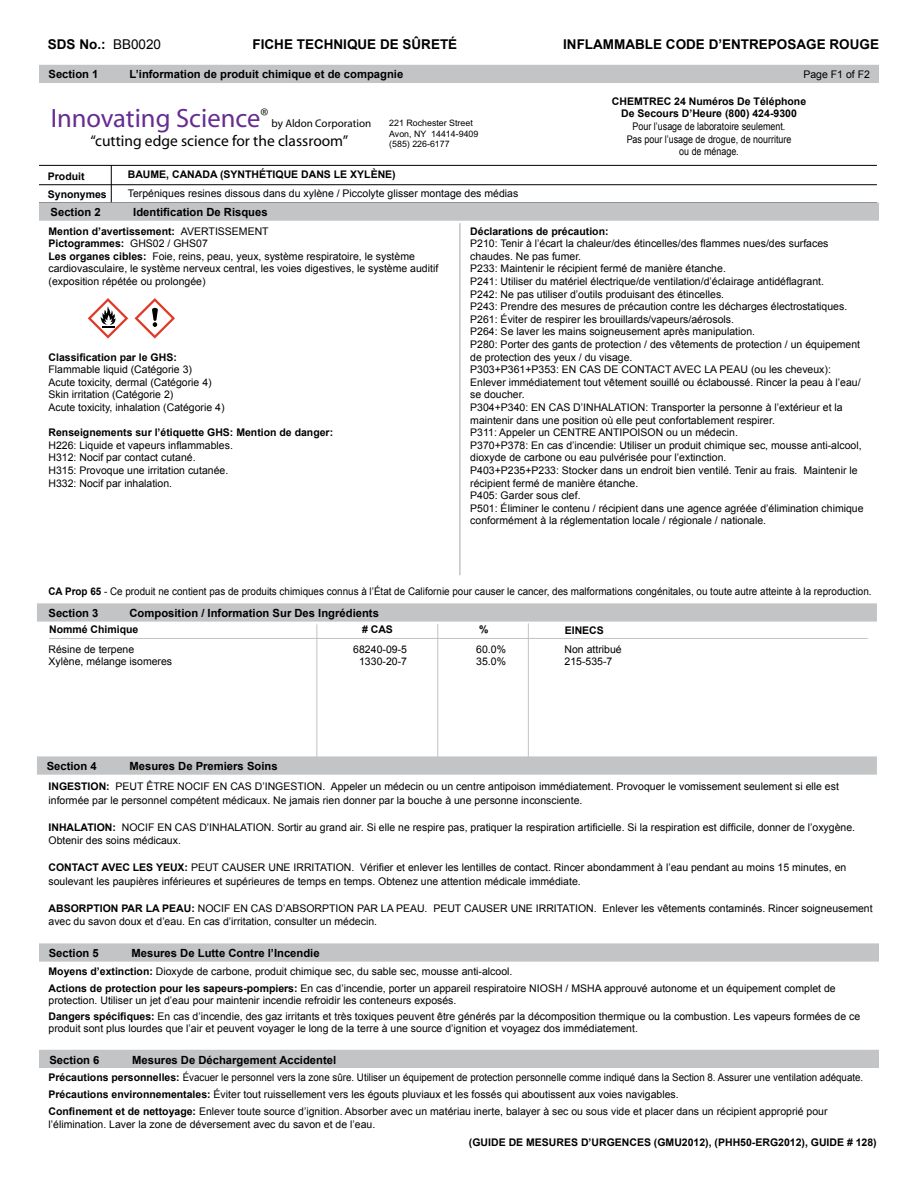
<style>
.page{position:relative;width:918px;height:1188px;background:#fff}
.page>*{position:absolute;margin:0;border:0;box-sizing:border-box;transform-origin:0 0}
.t1{font:26.55px "Myriad";color:#662d91}
.t2{font:15.45px "Myriad";color:#000}
.t3{font:700 13.5px "Arial";color:#000}
.t4{font:700 11.25px "Arial";color:#000}
.t5{font:11.1px "Myriad";color:#000}
.t6{font:10.5px/12.6px "Arial";color:#000}
.t7{font:10.5px/17.1px "Arial";color:#000;scale:.93 1}
.t8{font:700 10.5px/12.6px "Arial";color:#000;text-align:center}
.t9{font:10.5px "Arial";color:#000;scale:.94 1}
.t10{font:10.5px/12.6px "Arial";color:#000;text-align:center;scale:.85 1}
.t11{font:8.85px/10.6px "Arial";color:#000}
.s1{font-weight:400}
.s2{font-weight:700}
</style>
<div class="page">
<hr style="left:111px;top:165px;width:1px;height:39px;background:#000">
<div style="left:39px;top:65px;width:840px;height:18px;background:#c2c4c6"></div>
<div style="left:37px;top:756px;width:840px;height:19px;background:#c2c4c6;border:2px solid #c2c4c6"></div>
<div style="left:39px;top:943px;width:840px;height:19px;background:#c2c4c6;border:2px solid #c2c4c6"></div>
<hr style="left:39px;top:184px;width:838px;height:1px;background:#000">
<div style="left:39px;top:1050px;width:840px;height:18px;background:#c2c4c6"></div>
<div style="left:37px;top:603px;width:840px;height:19px;background:#c2c4c6;border:2px solid #c2c4c6"></div>
<div style="left:39px;top:202px;width:840px;height:19px;background:#c2c4c6;border:2px solid #c2c4c6"></div>
<hr style="left:39px;top:165px;width:838px;height:1px;background:#000">
<hr style="left:437px;top:624px;width:1px;height:135px;background:#c2c4c6">
<hr style="left:49px;top:638px;width:819px;height:1px;background:#c2c4c6">
<hr style="left:316px;top:624px;width:1px;height:135px;background:#c2c4c6">
<hr style="left:528px;top:623px;width:1px;height:135px;background:#c2c4c6">
<hr style="left:459px;top:223px;width:2px;height:352px;background:#c2c4c6">
<svg style="left:88px;top:298px;width:40px;height:41px"></svg>
<svg style="left:135px;top:298px;width:40px;height:41px"></svg>
<p class="t3" style="left:48px;top:35px;width:115px">SDS No.: <span class="s1">BB0020</span></p>
<p class="t3" style="left:253px;top:35px;width:206px">FICHE TECHNIQUE DE SÛRETÉ</p>
<p class="t3" style="left:563px;top:35px;width:317px">INFLAMMABLE CODE D’ENTREPOSAGE ROUGE</p>
<p class="t4" style="left:49px;top:67px;width:52px">Section 1</p>
<p class="t4" style="left:130px;top:67px;width:275px">L’information de produit chimique et de compagnie</p>
<h1 class="t1" style="left:51px;top:105px;width:219px">Innovating Science<sup>®</sup></h1>
<p class="t5" style="left:272px;top:118px;width:101px">by Aldon Corporation</p>
<h2 class="t2" style="left:91px;top:133px;width:259px">“cutting edge science for the classroom”</h2>
<p class="t11" style="left:389px;top:118px;width:91px">221 Rochester Street<br>Avon, NY 14414-9409 (585) 226-6177</p>
<p class="t8" style="left:48px;top:170px;width:38px">Produit</p>
<p class="t8" style="left:48px;top:188px;width:60px">Synonymes</p>
<p class="t8" style="left:128px;top:169px;width:269px">BAUME, CANADA (SYNTHÉTIQUE DANS LE XYLÈNE)</p>
<p class="t6" style="left:128px;top:187px;width:392px">Terpéniques resines dissous dans du xylène / Piccolyte glisser montage des médias</p>
<p class="t4" style="left:51px;top:204px;width:52px">Section 2</p>
<p class="t4" style="left:133px;top:204px;width:136px">Identification De Risques</p>
<p class="t6" style="left:803px;top:68px;width:68px">Page F1 of F2</p>
<p class="t8" style="left:612px;top:95px;width:196px">CHEMTREC 24 Numéros De Téléphone<br>De Secours D’Heure (800) 424-9300</p>
<p class="t10" style="left:627px;top:120px;width:195px">Pour l’usage de laboratoire seulement.<br>Pas pour l’usage de drogue, de nourriture ou de ménage.</p>
<p class="t6" style="left:49px;top:225px;width:391px"><span class="s2">Mention d’avertissement:</span> AVERTISSEMENT<br><span class="s2">Pictogrammes:</span> GHS02 / GHS07<br><span class="s2">Les organes cibles:</span> Foie, reins, peau, yeux, système respiratoire, le système cardiovasculaire, le système nerveux central, les voies digestives, le système auditif (exposition répétée ou prolongée)</p>
<p class="t8" style="left:49px;top:351px;width:130px">Classification par le GHS:</p>
<p class="t6" style="left:49px;top:363px;width:178px">Flammable liquid (Catégorie 3)<br>Acute toxicity, dermal (Catégorie 4)<br>Skin irritation (Catégorie 2)<br>Acute toxicity, inhalation (Catégorie 4)</p>
<p class="t8" style="left:49px;top:427px;width:286px">Renseignements sur l’étiquette GHS: Mention de danger:</p>
<p class="t6" style="left:49px;top:439px;width:186px">H226: Liquide et vapeurs inflammables.<br>H312: Nocif par contact cutané.<br>H315: Provoque une irritation cutanée.<br>H332: Nocif par inhalation.</p>
<p class="t8" style="left:470px;top:225px;width:140px">Déclarations de précaution:</p>
<p class="t6" style="left:470px;top:237px;width:395px">P210: Tenir à l’écart la chaleur/des étincelles/des flammes nues/des surfaces chaudes. Ne pas fumer.<br>P233: Maintenir le récipient fermé de manière étanche.<br>P241: Utiliser du matériel électrique/de ventilation/d’éclairage antidéflagrant.<br>P242: Ne pas utiliser d’outils produisant des étincelles.<br>P243: Prendre des mesures de précaution contre les décharges électrostatiques.<br>P261: Éviter de respirer les brouillards/vapeurs/aérosols.<br>P264: Se laver les mains soigneusement après manipulation.<br>P280: Porter des gants de protection / des vêtements de protection / un équipement de protection des yeux / du visage.<br>P303+P361+P353: EN CAS DE CONTACT AVEC LA PEAU (ou les cheveux):<br>Enlever immédiatement tout vêtement souillé ou éclaboussé. Rincer la peau à l’eau/ se doucher.<br>P304+P340: EN CAS D’INHALATION: Transporter la personne à l’extérieur et la maintenir dans une position où elle peut confortablement respirer.<br>P311: Appeler un CENTRE ANTIPOISON ou un médecin.<br>P370+P378: En cas d’incendie: Utiliser un produit chimique sec, mousse anti-alcool, dioxyde de carbone ou eau pulvérisée pour l’extinction.<br>P403+P235+P233: Stocker dans un endroit bien ventilé. Tenir au frais. Maintenir le récipient fermé de manière étanche.<br>P405: Garder sous clef.<br>P501: Éliminer le contenu / récipient dans une agence agréée d’élimination chimique conformément à la réglementation locale / régionale / nationale.</p>
<p class="t9" style="left:49px;top:585px;width:877px"><span class="s2">CA Prop 65</span> - Ce produit ne contient pas de produits chimiques connus à l’État de Californie pour causer le cancer, des malformations congénitales, ou toute autre atteinte à la reproduction.</p>
<p class="t4" style="left:49px;top:605px;width:52px">Section 3</p>
<p class="t4" style="left:130px;top:605px;width:251px">Composition / Information Sur Des Ingrédients</p>
<p class="t8" style="left:49px;top:623px;width:91px">Nommé Chimique</p>
<p class="t8" style="left:362px;top:623px;width:32px"># CAS</p>
<p class="t8" style="left:479px;top:623px;width:11px">%</p>
<p class="t8" style="left:565px;top:624px;width:41px">EINECS</p>
<p class="t6" style="left:49px;top:643px;width:87px">Résine de terpene</p>
<p class="t6" style="left:353px;top:643px;width:55px">68240-09-5</p>
<p class="t6" style="left:476px;top:643px;width:31px">60.0%</p>
<p class="t6" style="left:565px;top:643px;width:59px">Non attribué</p>
<p class="t6" style="left:49px;top:655px;width:125px">Xylène, mélange isomeres</p>
<p class="t6" style="left:359px;top:655px;width:49px">1330-20-7</p>
<p class="t6" style="left:476px;top:655px;width:31px">35.0%</p>
<p class="t6" style="left:565px;top:655px;width:49px">215-535-7</p>
<p class="t4" style="left:47px;top:759px;width:52px">Section 4</p>
<p class="t4" style="left:129px;top:759px;width:150px">Mesures De Premiers Soins</p>
<p class="t6" style="left:49px;top:780px;width:792px;line-height:13.5px"><span class="s2">INGESTION:</span> PEUT ÊTRE NOCIF EN CAS D’INGESTION. Appeler un médecin ou un centre antipoison immédiatement. Provoquer le vomissement seulement si elle est informée par le personnel compétent médicaux. Ne jamais rien donner par la bouche à une personne inconsciente.</p>
<p class="t6" style="left:49px;top:820px;width:808px;line-height:13.5px"><span class="s2">INHALATION:</span> NOCIF EN CAS D’INHALATION. Sortir au grand air. Si elle ne respire pas, pratiquer la respiration artificielle. Si la respiration est difficile, donner de l’oxygène.<br>Obtenir des soins médicaux.</p>
<p class="t6" style="left:49px;top:861px;width:799px;line-height:13.5px"><span class="s2">CONTACT AVEC LES YEUX:</span> PEUT CAUSER UNE IRRITATION. Vérifier et enlever les lentilles de contact. Rincer abondamment à l’eau pendant au moins 15 minutes, en soulevant les paupières inférieures et supérieures de temps en temps. Obtenez une attention médicale immédiate.</p>
<p class="t6" style="left:49px;top:901px;width:826px;line-height:13.5px"><span class="s2">ABSORPTION PAR LA PEAU:</span> NOCIF EN CAS D’ABSORPTION PAR LA PEAU. PEUT CAUSER UNE IRRITATION. Enlever les vêtements contaminés. Rincer soigneusement avec du savon doux et d’eau. En cas d’irritation, consulter un médecin.</p>
<p class="t4" style="left:49px;top:946px;width:52px">Section 5</p>
<p class="t4" style="left:132px;top:946px;width:190px">Mesures De Lutte Contre l’Incendie</p>
<p class="t6" style="left:49px;top:963px;width:789px;line-height:16.5px"><span class="s2">Moyens d’extinction:</span> Dioxyde de carbone, produit chimique sec, du sable sec, mousse anti-alcool.<br><span class="s2">Actions de protection pour les sapeurs-pompiers:</span> En cas d’incendie, porter un appareil respiratoire NIOSH / MSHA approuvé autonome et un équipement complet de</p>
<p class="t6" style="left:49px;top:992px;width:813px;line-height:16.5px">protection. Utiliser un jet d’eau pour maintenir incendie refroidir les conteneurs exposés.<br><span class="s2">Dangers spécifiques:</span> En cas d’incendie, des gaz irritants et très toxiques peuvent être générés par la décomposition thermique ou la combustion. Les vapeurs formées de ce</p>
<p class="t6" style="left:49px;top:1022px;width:591px">produit sont plus lourdes que l’air et peuvent voyager le long de la terre à une source d’ignition et voyagez dos immédiatement.</p>
<p class="t4" style="left:49px;top:1052px;width:52px">Section 6</p>
<p class="t4" style="left:132px;top:1052px;width:206px">Mesures De Déchargement Accidentel</p>
<p class="t7" style="left:49px;top:1069px;width:878px"><span class="s2">Précautions personnelles:</span> Évacuer le personnel vers la zone sûre. Utiliser un équipement de protection personnelle comme indiqué dans la Section 8. Assurer une ventilation adéquate.<br><span class="s2">Précautions environnementales:</span> Éviter tout ruissellement vers les égouts pluviaux et les fossés qui aboutissent aux voies navigables.<br><span class="s2">Confinement et de nettoyage:</span> Enlever toute source d’ignition. Absorber avec un matériau inerte, balayer à sec ou sous vide et placer dans un récipient approprié pour</p>
<p class="t6" style="left:49px;top:1118px;width:328px">l’élimination. Laver la zone de déversement avec du savon et de l’eau.</p>
<p class="t8" style="left:469px;top:1136px;width:409px">(GUIDE DE MESURES D’URGENCES (GMU2012), (PHH50-ERG2012), GUIDE # 128)</p>
</div>
